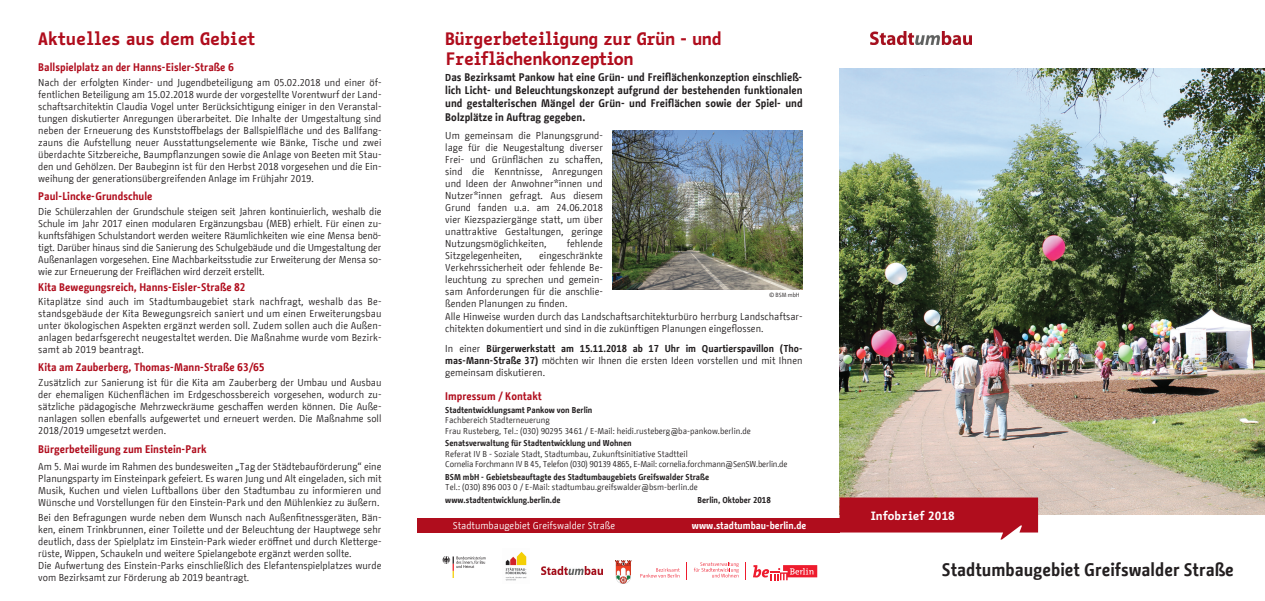
<style>
.page{position:relative;width:1265px;height:601px;background:#fff}
.page>*{position:absolute;margin:0;border:0;box-sizing:border-box;transform-origin:0 0}
.t1{font:700 18px/20px "BMF Change Letter";letter-spacing:-.025em;color:#b00d1d}
.t2{font:700 18px "BMF Change";color:#231f20}
.t3{font:700 18px "BMF Change Letter";color:#b00d1d}
.t4{font:700 12px "BMF Change Letter";color:#fff}
.t5{font:700 11px/13.2px "BMF Change";color:#231f20;text-align:justify}
.t6{font:700 11px "BMF Change";color:#b00d1d}
.t7{font:10px/12px "BMF Change";color:#231f20;text-align:justify}
.t8{font:10px "BMF Change";color:#fff}
.t9{font:700 10px "BMF Change";color:#fff}
.t10{font:700 8.5px "BMF Change";color:#231f20}
.t11{font:8.5px/10.2px "BMF Change";color:#231f20}
.t12{font:8.5px/10.2px "BMF Change";letter-spacing:-.02em;color:#231f20}
.t13{font:6px "BMF Change";color:#231f20}
.s1{font-size:10px}
.s2{font-weight:700}
</style>
<div class="page">
<img style="left:839px;top:68px;width:425px;height:446px">
<div style="left:417px;top:518px;width:422px;height:14px;background:#b00d1d"></div>
<img style="left:612px;top:131px;width:190px;height:159px">
<svg style="left:839px;top:497px;width:198px;height:42px;background:#bc3442"></svg>
<img style="left:870px;top:31px;width:101px;height:14px">
<svg style="left:686px;top:562px;width:1px;height:18px"></svg>
<svg style="left:753px;top:565px;width:64px;height:15px"></svg>
<svg style="left:745px;top:562px;width:1px;height:18px"></svg>
<svg style="left:693px;top:562px;width:45px;height:15px"></svg>
<svg style="left:640px;top:568px;width:39px;height:9px"></svg>
<svg style="left:442px;top:556px;width:43px;height:22px"></svg>
<img style="left:505px;top:551px;width:22px;height:30px">
<img style="left:541px;top:566px;width:61px;height:9px">
<img style="left:616px;top:561px;width:15px;height:22px">
<h1 class="t3" style="left:38px;top:26px;width:218px">Aktuelles aus dem Gebiet</h1>
<h1 class="t1" style="left:445px;top:28px;width:278px">Bürgerbeteiligung zur Grün - und<br>Freiflächenkonzeption</h1>
<p class="t5" style="left:445px;top:71px;width:359px"><span class="s1">D</span>as Bezirksamt Pankow hat eine Grün- und Freiflächenkonzeption einschließ&shy;lich Licht- und Beleuchtungskonzept aufgrund der bestehenden funktionalen und gestalterischen Mängel der Grün- und Freiflächen sowie der Spiel- und Bolzplätze in Auftrag gegeben.</p>
<p class="t7" style="left:445px;top:129px;width:159px">Um gemeinsam die Planungsgrund&shy;lage für die Neugestaltung diverser Frei- und Grünflächen zu schaffen, sind die Kenntnisse, Anregungen und Ideen der Anwohner*innen und Nutzer*innen gefragt. Aus diesem Grund fanden u.a. am 24.06.2018 vier Kiezspaziergänge statt, um über unattraktive Gestaltungen, geringe Nutzungsmöglichkeiten,</p>
<p class="t6" style="left:38px;top:59px;width:197px">Ballspielplatz an der Hanns-Eisler-Straße 6</p>
<p class="t7" style="left:38px;top:76px;width:345px">Nach der erfolgten Kinder- und Jugendbeteiligung am 05.02.2018 und einer öf&shy;fentlichen Beteiligung am 15.02.2018 wurde der vorgestellte Vorentwurf der Land&shy;schaftsarchitektin Claudia Vogel unter Berücksichtigung einiger in den Veranstal&shy;tungen diskutierter Anregungen überarbeitet. Die Inhalte der Umgestaltung sind neben der Erneuerung des Kunststoffbelags der Ballspielfläche und des Ballfang&shy;zauns die Aufstellung neuer Ausstattungselemente wie Bänke, Tische und zwei überdachte Sitzbereiche, Baumpflanzungen sowie die Anlage von Beeten mit Stau&shy;den und Gehölzen. Der Baubeginn ist für den Herbst 2018 vorgesehen und die Ein&shy;weihung der generationsübergreifenden Anlage im Frühjahr 2019.</p>
<p class="t6" style="left:38px;top:189px;width:116px">Paul-Lincke-Grundschule</p>
<p class="t7" style="left:38px;top:206px;width:345px">Die Schülerzahlen der Grundschule steigen seit Jahren kontinuierlich, weshalb die Schule im Jahr 2017 einen modularen Ergänzungsbau (MEB) erhielt. Für einen zu&shy;kunftsfähigen Schulstandort werden weitere Räumlichkeiten wie eine Mensa benö&shy;tigt. Darüber hinaus sind die Sanierung des Schulgebäude und die Umgestaltung der Außenanlagen vorgesehen. Eine Machbarkeitsstudie zur Erweiterung der Mensa so&shy;wie zur Erneuerung der Freiflächen wird derzeit erstellt.</p>
<p class="t7" style="left:567px;top:237px;width:38px">fehlende</p>
<p class="t7" style="left:445px;top:249px;width:159px;text-indent:94px">eingeschränkte Verkehrssicherheit oder fehlende Be&shy;leuchtung zu sprechen und gemein&shy;sam Anforderungen für die anschlie&shy;ßenden Planungen zu finden.</p>
<p class="t7" style="left:445px;top:310px;width:359px">Alle Hinweise wurden durch das Landschaftsarchitekturbüro herrburg Landschaftsar&shy;chitekten dokumentiert und sind in die zukünftigen Planungen eingeflossen.</p>
<p class="t7" style="left:445px;top:343px;width:359px">In einer <span class="s2">Bürgerwerkstatt am 15.11.2018 ab 17 Uhr im Quartierspavillon (Tho&shy;mas-Mann-Straße 37)</span> möchten wir Ihnen die ersten Ideen vorstellen und mit Ihnen gemeinsam diskutieren.</p>
<p class="t7" style="left:445px;top:249px;width:78px">Sitzgelegenheiten,</p>
<p class="t6" style="left:38px;top:279px;width:209px">Kita Bewegungsreich, Hanns-Eisler-Straße 82</p>
<p class="t7" style="left:38px;top:296px;width:345px">Kitaplätze sind auch im Stadtumbaugebiet stark nachfragt, weshalb das Be&shy;standsgebäude der Kita Bewegungsreich saniert und um einen Erweiterungsbau unter ökologischen Aspekten ergänzt werden soll. Zudem sollen auch die Außen&shy;anlagen bedarfsgerecht neugestaltet werden. Die Maßnahme wurde vom Bezirk&shy;samt ab 2019 beantragt.</p>
<p class="t13" style="left:769px;top:291px;width:32px">© BSM mbH</p>
<p class="t6" style="left:38px;top:359px;width:228px">Kita am Zauberberg, Thomas-Mann-Straße 63/65</p>
<p class="t7" style="left:38px;top:376px;width:345px">Zusätzlich zur Sanierung ist für die Kita am Zauberberg der Umbau und Ausbau der ehemaligen Küchenflächen im Erdgeschossbereich vorgesehen, wodurch zu&shy;sätzliche pädagogische Mehrzweckräume geschaffen werden können. Die Auße&shy;nanlagen sollen ebenfalls aufgewertet und erneuert werden. Die Maßnahme soll 2018/2019 umgesetzt werden.</p>
<p class="t6" style="left:445px;top:388px;width:98px">Impressum / Kontakt</p>
<p class="t10" style="left:445px;top:404px;width:149px">Stadtentwicklungsamt Pankow von Berlin</p>
<p class="t11" style="left:445px;top:415px;width:307px">Fachbereich Stadterneuerung<br>Frau Rusteberg, Tel.: (030) 90295 3461 / E-Mail: heidi.rusteberg@ba-pankow.berlin.de</p>
<p class="t10" style="left:445px;top:437px;width:188px">Senatsverwaltung für Stadtentwicklung und Wohnen</p>
<p class="t12" style="left:445px;top:449px;width:344px">Referat IV B - Soziale Stadt, Stadtumbau, Zukunftsinitiative Stadtteil<br>Cornelia Forchmann IV B 45, Telefon (030) 90139 4865, E-Mail: cornelia.forchmann@SenSW.berlin.de</p>
<p class="t10" style="left:445px;top:471px;width:265px">BSM mbH - Gebietsbeauftagte des Stadtumbaugebiets Greifswalder Straße</p>
<p class="t11" style="left:445px;top:482px;width:254px">Tel.: (030) 896 003 0 / E-Mail: stadtumbau.greifswalder@bsm-berlin.de</p>
<p class="t10" style="left:445px;top:494px;width:117px">www.stadtentwicklung.berlin.de</p>
<p class="t10" style="left:697px;top:494px;width:75px">Berlin, Oktober 2018</p>
<p class="t6" style="left:38px;top:441px;width:170px">Bürgerbeteiligung zum Einstein-Park</p>
<p class="t7" style="left:38px;top:461px;width:345px">Am 5. Mai wurde im Rahmen des bundesweiten „Tag der Städtebauförderung“ eine Planungsparty im Einsteinpark gefeiert. Es waren Jung und Alt eingeladen, sich mit Musik, Kuchen und vielen Luftballons über den Stadtumbau zu informieren und Wünsche und Vorstellungen für den Einstein-Park und den Mühlenkiez zu äußern.</p>
<p class="t7" style="left:38px;top:512px;width:345px;text-align:left">Bei den Befragungen wurde neben dem Wunsch nach Außenfitnessgeräten, Bän&shy;ken, einem Trinkbrunnen, einer Toilette und der Beleuchtung der Hauptwege sehr deutlich, dass der Spielplatz im Einstein-Park wieder eröffnet und durch Kletterge&shy;rüste, Wippen, Schaukeln und weitere Spielangebote ergänzt werden sollte.<br>Die Aufwertung des Einstein-Parks einschließlich des Elefantenspielplatzes wurde vom Bezirksamt zur Förderung ab 2019 beantragt.</p>
<p class="t8" style="left:452px;top:519px;width:164px">Stadtumbaugebiet Greifswalder Straße</p>
<p class="t9" style="left:692px;top:519px;width:116px">www.stadtumbau-berlin.de</p>
<p class="t4" style="left:870px;top:507px;width:85px">Infobrief 2018</p>
<h1 class="t2" style="left:941px;top:557px;width:293px">Stadtumbaugebiet Greifswalder Straße</h1>
</div>
